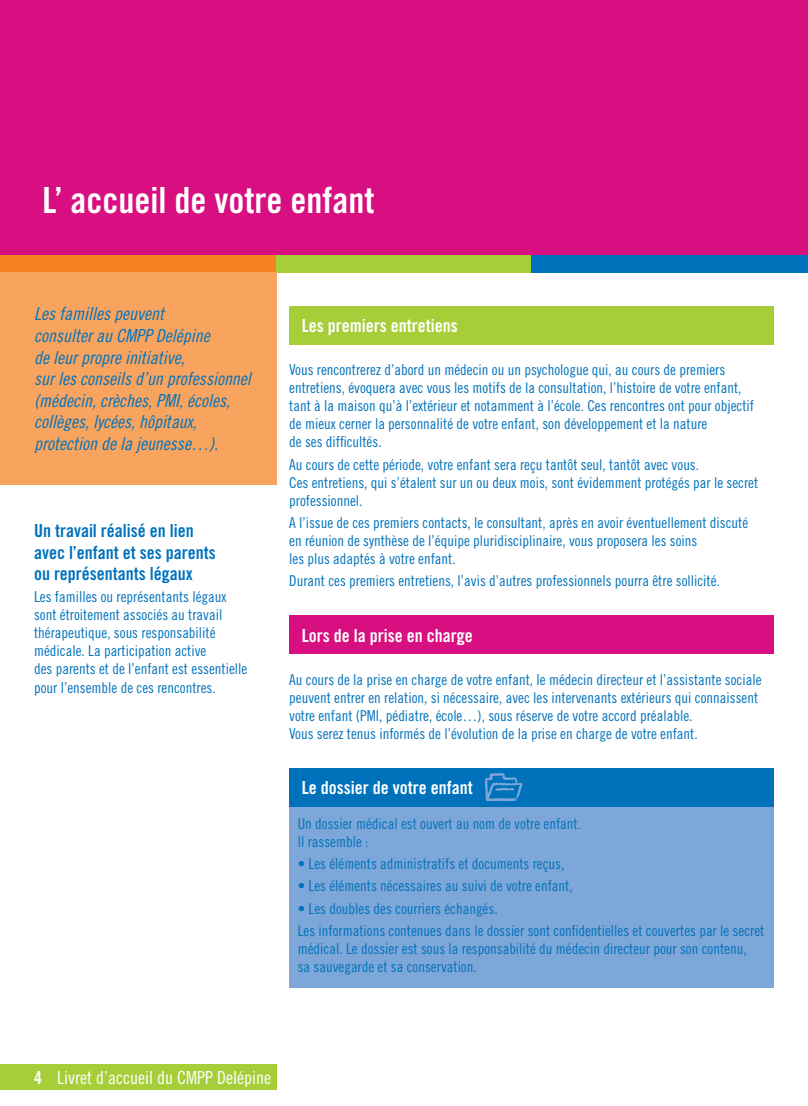
<style>
.page{position:relative;width:808px;height:1106px;background:#fff}
.page>*{position:absolute;margin:0;border:0;box-sizing:border-box;transform-origin:0 0}
.t1{font:36px "Trade Gothic Bold Cond Twenty";color:#fff}
.t2{font:18px/21.6px "Trade Gothic Cond Eighteen Obl";color:#0072bc}
.t3{font:18px/21.6px "Trade Gothic Bold Cond Twenty";color:#0072bc}
.t4{font:18px "Trade Gothic Bold Cond Twenty";color:#fff}
.t5{font:18px "Trade Gothic Cond Eighteen";color:#fff}
.t6{font:15px/18px "Trade Gothic Cond Eighteen";color:#0072bc}
.s1{font-family:"Trade Gothic Bold Cond Twenty"}
</style>
<div class="page">
<div style="left:0;top:1064px;width:276px;height:26px;background:#a6ce39"></div>
<div style="left:0;top:0;width:808px;height:272px;background:#d80f81"></div>
<div style="left:0;top:255px;width:276px;height:17px;background:#f58220"></div>
<div style="left:276px;top:255px;width:255px;height:17px;background:#a6ce39"></div>
<div style="left:531px;top:255px;width:277px;height:17px;background:#0072bc"></div>
<div style="left:289px;top:796px;width:485px;height:192px;background:#7da7d8"></div>
<div style="left:0;top:272px;width:276px;height:213px;background:#f9a45e"></div>
<div style="left:289px;top:306px;width:485px;height:38px;background:#a6ce39"></div>
<div style="left:289px;top:615px;width:485px;height:39px;background:#d80f81"></div>
<div style="left:289px;top:768px;width:485px;height:38px;background:#0072bc"></div>
<svg style="left:485px;top:773px;width:37px;height:28px"></svg>
<h1 class="t1" style="left:43px;top:178px;width:333px">L’ accueil de votre enfant</h1>
<p class="t2" style="left:34px;top:303px;width:218px">Les familles peuvent<br>consulter au CMPP Delépine<br>de leur propre initiative,<br>sur les conseils d’un professionnel (médecin, crèches, PMI, écoles, collèges, lycées, hôpitaux, protection de la jeunesse…).</p>
<p class="t3" style="left:34px;top:519px;width:183px">Un travail réalisé en lien avec l’enfant et ses parents ou représentants légaux</p>
<p class="t6" style="left:34px;top:588px;width:215px">Les familles ou représentants légaux sont étroitement associés au travail thérapeutique, sous responsabilité médicale. La participation active<br>des parents et de l’enfant est essentielle pour l’ensemble de ces rencontres.</p>
<p class="t4" style="left:302px;top:315px;width:157px">Les premiers entretiens</p>
<p class="t6" style="left:289px;top:361px;width:466px">Vous rencontrerez d’abord un médecin ou un psychologue qui, au cours de premiers entretiens, évoquera avec vous les motifs de la consultation, l’histoire de votre enfant, tant à la maison qu’à l’extérieur et notamment à l’école. Ces rencontres ont pour objectif de mieux cerner la personnalité de votre enfant, son développement et la nature<br>de ses difficultés.</p>
<p class="t6" style="left:289px;top:455px;width:471px">Au cours de cette période, votre enfant sera reçu tantôt seul, tantôt avec vous.<br>Ces entretiens, qui s’étalent sur un ou deux mois, sont évidemment protégés par le secret professionnel.</p>
<p class="t6" style="left:289px;top:513px;width:461px">A l’issue de ces premiers contacts, le consultant, après en avoir éventuellement discuté en réunion de synthèse de l’équipe pluridisciplinaire, vous proposera les soins<br>les plus adaptés à votre enfant.</p>
<p class="t6" style="left:289px;top:571px;width:432px">Durant ces premiers entretiens, l’avis d’autres professionnels pourra être sollicité.</p>
<p class="t4" style="left:302px;top:624px;width:172px">Lors de la prise en charge</p>
<p class="t6" style="left:289px;top:670px;width:474px">Au cours de la prise en charge de votre enfant, le médecin directeur et l’assistante sociale peuvent entrer en relation, si nécessaire, avec les intervenants extérieurs qui connaissent votre enfant (PMI, pédiatre, école…), sous réserve de votre accord préalable.<br>Vous serez tenus informés de l’évolution de la prise en charge de votre enfant.</p>
<p class="t4" style="left:302px;top:777px;width:172px">Le dossier de votre enfant</p>
<p class="t6" style="left:298px;top:814px;width:285px">Un dossier médical est ouvert au nom de votre enfant.<br>Il rassemble :</p>
<p class="t6" style="left:298px;top:854px;width:268px">• Les éléments administratifs et documents reçus,</p>
<p class="t6" style="left:298px;top:876px;width:276px">• Les éléments nécessaires au suivi de votre enfant,</p>
<p class="t6" style="left:298px;top:897px;width:468px;line-height:22.2px">• Les doubles des courriers échangés.<br>Les informations contenues dans le dossier sont confidentielles et couvertes par le secret</p>
<p class="t6" style="left:298px;top:939px;width:451px">médical. Le dossier est sous la responsabilité du médecin directeur pour son contenu, sa sauvegarde et sa conservation.</p>
<p class="t5" style="left:34px;top:1066px;width:239px"><span class="s1">4</span> Livret d’accueil du CMPP Delépine</p>
</div>
